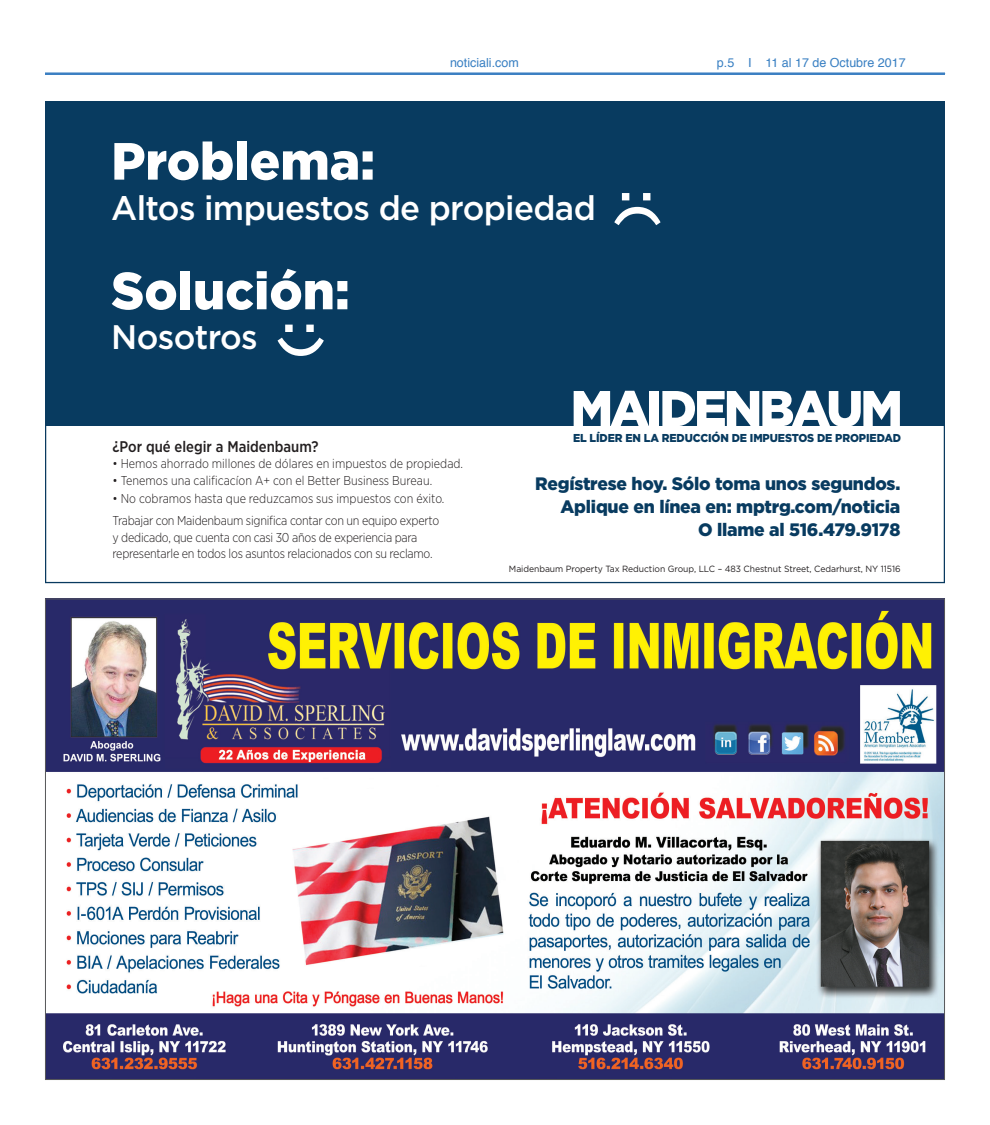
<style>
.page{position:relative;width:990px;height:1125px;background:#fff}
.page>*{position:absolute;margin:0;border:0;box-sizing:border-box;transform-origin:0 0}
.t1{font:500 54px "Gotham";color:#fff}
.t2{font:900 52.25px "Gotham";color:#fff}
.t3{font:500 34px "Gotham";letter-spacing:-.02em;color:#fff}
.t4{font:900 18px/23.1px "Gotham";letter-spacing:-.015em;color:#083b60;text-align:right}
.t5{font:500 15.38px "Gotham Narrow";color:#231f20}
.t6{font:300 12.88px/21.9px "Gotham Narrow";letter-spacing:-.02em;color:#231f20}
.t7{font:300 12.88px "Gotham Narrow";color:#231f20}
.t8{font:12.5px "Helvetica";color:#387fc2}
.t9{font:900 11.5px "Gotham";letter-spacing:-.01em;color:#083b60;scale:.94 1}
.t10{font:9px "Gotham";letter-spacing:-.005em;color:#231f20;scale:.95 1}
</style>
<div class="page">
<hr style="left:45px;top:72px;width:900px;height:3px;background:#3b7fc2">
<div style="left:45px;top:102px;width:900px;height:324px;background:#083b60"></div>
<svg style="left:574px;top:391px;width:75px;height:35px"></svg>
<div style="left:650px;top:391px;width:9px;height:35px;background:#fff"></div>
<svg style="left:662px;top:391px;width:238px;height:35px"></svg>
<img style="left:47px;top:600px;width:896px;height:478px">
<p class="t8" style="left:450px;top:53px;width:70px">noticiali.com</p>
<p class="t8" style="left:717px;top:53px;width:190px">p.5 I 11 al 17 de Octubre 2017</p>
<h2 class="t2" style="left:111px;top:129px;width:265px">Problema:</h2>
<h3 class="t3" style="left:111px;top:187px;width:486px">Altos impuestos de propiedad</h3>
<h2 class="t2" style="left:111px;top:259px;width:240px">Solución:</h2>
<h3 class="t3" style="left:111px;top:317px;width:148px">Nosotros</h3>
<h1 class="t1" style="left:337px;top:321px;width:40px;rotate:90deg">:)</h1>
<h1 class="t1" style="left:674px;top:189px;width:40px;rotate:90deg">:(</h1>
<p class="t5" style="left:112px;top:436px;width:208px">¿Por qué elegir a Maidenbaum?</p>
<p class="t7" style="left:113px;top:456px;width:352px">• Hemos ahorrado millones de dólares en impuestos de propiedad.</p>
<p class="t7" style="left:113px;top:473px;width:321px">• Tenemos una calificacíon A+ con el Better Business Bureau.</p>
<p class="t6" style="left:113px;top:487px;width:334px">• No cobramos hasta que reduzcamos sus impuestos con éxito.<br>Trabajar con Maidenbaum significa contar con un equipo experto</p>
<p class="t6" style="left:113px;top:528px;width:322px;line-height:16.8px">y dedicado, que cuenta con casi 30 años de experiencia para representarle en todos los asuntos relacionados con su reclamo.</p>
<p class="t9" style="left:573px;top:431px;width:351px">EL LÍDER EN LA REDUCCIÓN DE IMPUESTOS DE PROPIEDAD</p>
<h3 class="t4" style="left:535px;top:472px;width:367px">Regístrese hoy. Sólo toma unos segundos.<br>Aplique en línea en: mptrg.com/noticia<br>O llame al 516.479.9178</h3>
<p class="t10" style="left:509px;top:564px;width:414px">Maidenbaum Property Tax Reduction Group, LLC – 483 Chestnut Street, Cedarhurst, NY 11516</p>
</div>
